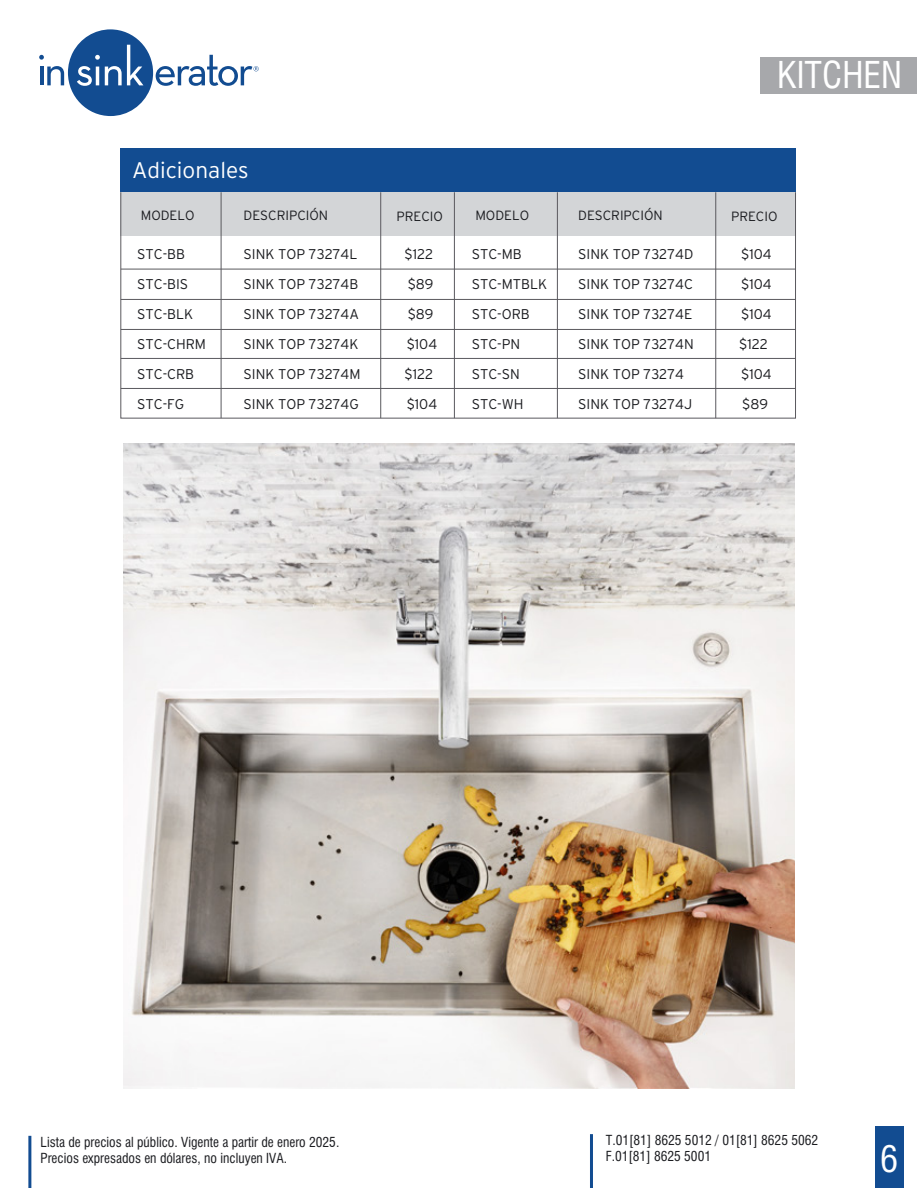
<style>
.page{position:relative;width:918px;height:1188px;background:#fff}
.page>*{position:absolute;margin:0;border:0;box-sizing:border-box;transform-origin:0 0}
.t1{font:condensed 36px "Swiss 721 BT";color:#fff}
.t2{font:300 22.65px "Interstate";color:#fff}
.t3{font:300 14.1px/29.8px "Interstate";color:#1b1c20}
.t4{font:condensed 13.5px/16.4px "Swiss 721 BT";color:#1b1c20}
.t5{font:300 13.35px "Interstate";color:#1b1c20}
</style>
<div class="page">
<div style="left:761px;top:57px;width:156px;height:36px;background:#a7a8ab"></div>
<svg style="left:39px;top:29px;width:220px;height:87px"></svg>
<hr style="left:28px;top:1136px;width:3px;height:52px;background:#124c91">
<hr style="left:590px;top:1134px;width:3px;height:54px;background:#124c91">
<div style="left:875px;top:1126px;width:29px;height:62px;background:#124c91"></div>
<div style="left:121px;top:149px;width:675px;height:43px;background:#124c91"></div>
<div style="left:121px;top:192px;width:675px;height:44px;background:#d3d5d7"></div>
<hr style="left:221px;top:192px;width:1px;height:226px;background:#5a595e">
<hr style="left:380px;top:192px;width:1px;height:226px;background:#5a595e">
<hr style="left:454px;top:192px;width:1px;height:226px;background:#5a595e">
<hr style="left:121px;top:388px;width:675px;height:1px;background:#5a595e">
<hr style="left:121px;top:358px;width:675px;height:1px;background:#5a595e">
<hr style="left:121px;top:329px;width:675px;height:1px;background:#5a595e">
<hr style="left:121px;top:299px;width:675px;height:1px;background:#5a595e">
<hr style="left:121px;top:269px;width:675px;height:1px;background:#5a595e">
<hr style="left:557px;top:192px;width:1px;height:226px;background:#5a595e">
<hr style="left:716px;top:192px;width:1px;height:226px;background:#5a595e">
<img style="left:123px;top:444px;width:671px;height:645px">
<h2 class="t2" style="left:132px;top:158px;width:118px">Adicionales</h2>
<p class="t5" style="left:141px;top:208px;width:55px">MODELO</p>
<p class="t5" style="left:244px;top:208px;width:86px">DESCRIPCIÓN</p>
<p class="t5" style="left:396px;top:209px;width:48px">PRECIO</p>
<p class="t3" style="left:137px;top:239px;width:70px">STC-BB<br>STC-BIS<br>STC-BLK<br>STC-CHRM<br>STC-CRB<br>STC-FG</p>
<p class="t3" style="left:244px;top:239px;width:118px">SINK TOP 73274L<br>SINK TOP 73274B<br>SINK TOP 73274A<br>SINK TOP 73274K<br>SINK TOP 73274M<br>SINK TOP 73274G</p>
<p class="t3" style="left:405px;top:239px;width:34px">$122 $89 $89 $104 $122 $104</p>
<h1 class="t1" style="left:777px;top:54px;width:126px">KITCHEN</h1>
<p class="t5" style="left:475px;top:208px;width:55px">MODELO</p>
<p class="t5" style="left:578px;top:208px;width:86px">DESCRIPCIÓN</p>
<p class="t5" style="left:731px;top:209px;width:48px">PRECIO</p>
<p class="t3" style="left:472px;top:239px;width:77px">STC-MB<br>STC-MTBLK<br>STC-ORB<br>STC-PN<br>STC-SN<br>STC-WH</p>
<p class="t3" style="left:578px;top:239px;width:117px">SINK TOP 73274D<br>SINK TOP 73274C<br>SINK TOP 73274E<br>SINK TOP 73274N<br>SINK TOP 73274<br>SINK TOP 73274J</p>
<p class="t3" style="left:739px;top:239px;width:34px">$104 $104 $104 $122 $104 $89</p>
<p class="t4" style="left:41px;top:1134px;width:300px">Lista de precios al público. Vigente a partir de enero 2025.<br>Precios expresados en dólares, no incluyen IVA.</p>
<p class="t4" style="left:606px;top:1131px;width:214px">T.01[81] 8625 5012 / 01[81] 8625 5062<br>F.01[81] 8625 5001</p>
<h1 class="t1" style="left:880px;top:1138px;width:19px">6</h1>
</div>
